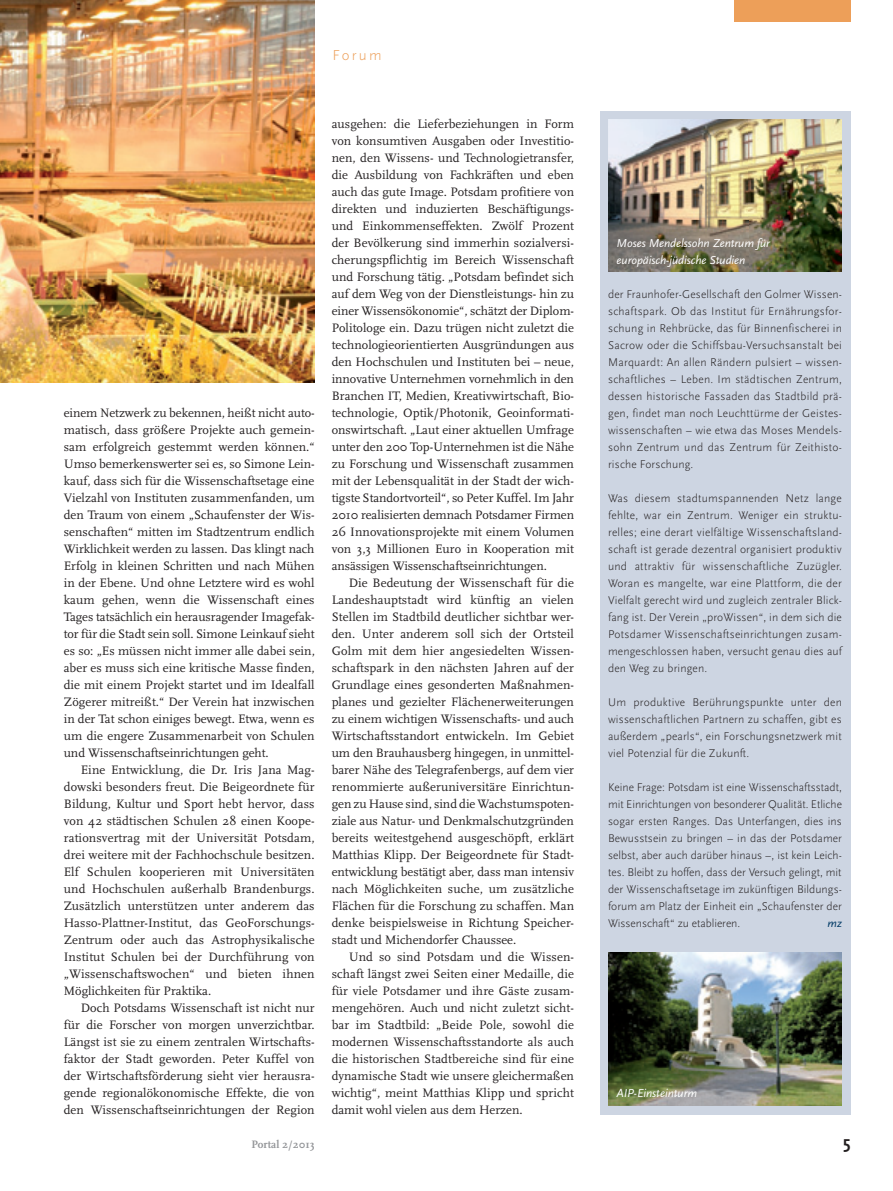
<style>
.page{position:relative;width:893px;height:1191px;background:#fff}
.page>*{position:absolute;margin:0;border:0;box-sizing:border-box;transform-origin:0 0}
.t1{font:700 18px "Scala Sans Pro";color:#231f20}
.t2{font:300 15px "Scala Sans Pro";letter-spacing:.15em;color:#ed9f59}
.t3{font:12.75px/17px "Scala";color:#231f20;text-align:justify}
.t4{font:italic 12px/17px "Scala Sans Pro";letter-spacing:-.005em;color:#fff}
.t5{font:300 11.7px/17px "Scala Sans Pro";letter-spacing:.01em;color:#231f20;text-align:justify}
.t6{font:italic 11.7px "Scala Sans Pro";color:#003965}
.t7{font:700 11.25px "Scala";color:#939598}
</style>
<div class="page">
<div style="left:733px;top:0;width:117px;height:21px;background:#ed9f59"></div>
<div style="left:600px;top:111px;width:250px;height:1003px;background:#cdd5e2"></div>
<img style="left:0;top:0;width:315px;height:383px">
<img style="left:608px;top:119px;width:234px;height:152px">
<img style="left:608px;top:952px;width:234px;height:154px">
<p class="t2" style="left:333px;top:46px;width:51px">Forum</p>
<p class="t3" style="left:64px;top:404px;width:253px">einem Netzwerk zu bekennen, heißt nicht auto&shy;matisch, dass größere Projekte auch gemein&shy;sam erfolgreich gestemmt werden können.“ Umso bemerkenswerter sei es, so Simone Lein&shy;kauf, dass sich für die Wissenschaftsetage eine Vielzahl von Instituten zusammenfanden, um den Traum von einem „Schaufenster der Wis&shy;senschaften“ mitten im Stadtzentrum endlich Wirklichkeit werden zu lassen. Das klingt nach Erfolg in kleinen Schritten und nach Mühen in der Ebene. Und ohne Letztere wird es wohl kaum gehen, wenn die Wissenschaft eines Tages tatsächlich ein herausragender Imagefak&shy;tor für die Stadt sein soll. Simone Leinkauf sieht es so: „Es müssen nicht immer alle dabei sein, aber es muss sich eine kritische Masse finden, die mit einem Projekt startet und im Idealfall Zögerer mitreißt.“ Der Verein hat inzwischen in der Tat schon einiges bewegt. Etwa, wenn es um die engere Zusammenarbeit von Schulen und Wissenschaftseinrichtungen geht.</p>
<p class="t3" style="left:64px;top:761px;width:252px;text-indent:17px">Eine Entwicklung, die Dr. Iris Jana Mag&shy;dowski besonders freut. Die Beigeordnete für Bildung, Kultur und Sport hebt hervor, dass von 42 städtischen Schulen 28 einen Koope&shy;rationsvertrag mit der Universität Potsdam, drei weitere mit der Fachhochschule besitzen.<br>Elf Schulen kooperieren mit Universitäten und Hochschulen außerhalb Brandenburgs.<br>Zusätzlich unterstützen unter anderem das Hasso-Plattner-Institut, das GeoForschungs-Zentrum oder auch das Astrophysikalische Institut Schulen bei der Durchführung von „Wissenschaftswochen“ und bieten ihnen Möglichkeiten für Praktika.</p>
<p class="t3" style="left:64px;top:1000px;width:252px;text-indent:17px">Doch Potsdams Wissenschaft ist nicht nur für die Forscher von morgen unverzichtbar.<br>Längst ist sie zu einem zentralen Wirtschafts&shy;faktor der Stadt geworden. Peter Kuffel von der Wirtschaftsförderung sieht vier herausra&shy;gende regionalökonomische Effekte, die von den Wissenschaftseinrichtungen der Region</p>
<p class="t3" style="left:332px;top:115px;width:244px">ausgehen: die Lieferbeziehungen in Form von konsumtiven Ausgaben oder Investitio&shy;nen, den Wissens- und Technologietransfer, die Ausbildung von Fachkräften und eben auch das gute Image. Potsdam profitiere von direkten und induzierten Beschäftigungs&shy;und Einkommenseffekten. Zwölf Prozent der Bevölkerung sind immerhin sozialversi&shy;cherungspflichtig im Bereich Wissenschaft und Forschung tätig. „Potsdam befindet sich auf dem Weg von der Dienstleistungs- hin zu einer Wissensökonomie“, schätzt der Diplom-Politologe ein. Dazu trügen nicht zuletzt die technologieorientierten Ausgründungen aus den Hochschulen und Instituten bei – neue, innovative Unternehmen vornehmlich in den Branchen IT, Medien, Kreativwirtschaft, Bio&shy;technologie, Optik/Photonik, Geoinformati&shy;onswirtschaft. „Laut einer aktuellen Umfrage unter den 200 Top-Unternehmen ist die Nähe zu Forschung und Wissenschaft zusammen mit der Lebensqualität in der Stadt der wich&shy;tigste Standortvorteil“, so Peter Kuffel. Im Jahr 2010 realisierten demnach Potsdamer Firmen 26 Innovationsprojekte mit einem Volumen von 3,3 Millionen Euro in Kooperation mit ansässigen Wissenschaftseinrichtungen.</p>
<p class="t3" style="left:332px;top:574px;width:244px;text-indent:17px">Die Bedeutung der Wissenschaft für die Landeshauptstadt wird künftig an vielen Stellen im Stadtbild deutlicher sichtbar wer&shy;den. Unter anderem soll sich der Ortsteil Golm mit dem hier angesiedelten Wissen&shy;schaftspark in den nächsten Jahren auf der Grundlage eines gesonderten Maßnahmen&shy;planes und gezielter Flächenerweiterungen zu einem wichtigen Wissenschafts- und auch Wirtschaftsstandort entwickeln. Im Gebiet um den Brauhausberg hingegen, in unmittel&shy;barer Nähe des Telegrafenbergs, auf dem vier renommierte außeruniversitäre Einrichtun&shy;gen zu Hause sind, sind die Wachstumspoten&shy;ziale aus Natur- und Denkmalschutzgründen bereits weitestgehend ausgeschöpft, erklärt Matthias Klipp. Der Beigeordnete für Stadt&shy;entwicklung bestätigt aber, dass man intensiv nach Möglichkeiten suche, um zusätzliche Flächen für die Forschung zu schaffen. Man denke beispielsweise in Richtung Speicher&shy;stadt und Michendorfer Chaussee.</p>
<p class="t3" style="left:332px;top:949px;width:244px;text-indent:17px">Und so sind Potsdam und die Wissen&shy;schaft längst zwei Seiten einer Medaille, die für viele Potsdamer und ihre Gäste zusam&shy;mengehören. Auch und nicht zuletzt sicht&shy;bar im Stadtbild: „Beide Pole, sowohl die modernen Wissenschaftsstandorte als auch die historischen Stadtbereiche sind für eine dynamische Stadt wie unsere gleichermaßen wichtig“, meint Matthias Klipp und spricht damit wohl vielen aus dem Herzen.</p>
<p class="t4" style="left:617px;top:234px;width:155px">Moses Mendelssohn Zentrum für europäisch-jüdische Studien</p>
<p class="t5" style="left:608px;top:285px;width:235px">der Fraunhofer-Gesellschaft den Golmer Wissen&shy;schaftspark. Ob das Institut für Ernährungsfor&shy;schung in Rehbrücke, das für Binnenfischerei in Sacrow oder die Schiffsbau-Versuchsanstalt bei Marquardt: An allen Rändern pulsiert – wissen&shy;schaftliches – Leben. Im städtischen Zentrum, dessen historische Fassaden das Stadtbild prä&shy;gen, findet man noch Leuchttürme der Geistes&shy;wissenschaften – wie etwa das Moses Mendels&shy;sohn Zentrum und das Zentrum für Zeithisto&shy;rische Forschung.</p>
<p class="t5" style="left:608px;top:490px;width:235px">Was diesem stadtumspannenden Netz lange fehlte, war ein Zentrum. Weniger ein struktu&shy;relles; eine derart vielfältige Wissenschaftsland&shy;schaft ist gerade dezentral organisiert produktiv und attraktiv für wissenschaftliche Zuzügler.<br>Woran es mangelte, war eine Plattform, die der Vielfalt gerecht wird und zugleich zentraler Blick&shy;fang ist. Der Verein „proWissen“, in dem sich die Potsdamer Wissenschaftseinrichtungen zusam&shy;mengeschlossen haben, versucht genau dies auf den Weg zu bringen.</p>
<p class="t5" style="left:608px;top:694px;width:235px">Um produktive Berührungspunkte unter den wissenschaftlichen Partnern zu schaffen, gibt es außerdem „pearls“, ein Forschungsnetzwerk mit viel Potenzial für die Zukunft.</p>
<p class="t5" style="left:608px;top:779px;width:235px">Keine Frage: Potsdam ist eine Wissenschaftsstadt, mit Einrichtungen von besonderer Qualität. Etliche sogar ersten Ranges. Das Unterfangen, dies ins Bewusstsein zu bringen – in das der Potsdamer selbst, aber auch darüber hinaus –, ist kein Leich&shy;tes. Bleibt zu hoffen, dass der Versuch gelingt, mit der Wissenschaftsetage im zukünftigen Bildungs&shy;forum am Platz der Einheit ein „Schaufenster der Wissenschaft“ zu etablieren.</p>
<p class="t6" style="left:827px;top:916px;width:16px">mz</p>
<p class="t4" style="left:617px;top:1085px;width:82px">AIP-Einsteinturm</p>
<p class="t7" style="left:251px;top:1138px;width:65px">Portal 2/2013</p>
<h1 class="t1" style="left:843px;top:1132px;width:9px">5</h1>
</div>
